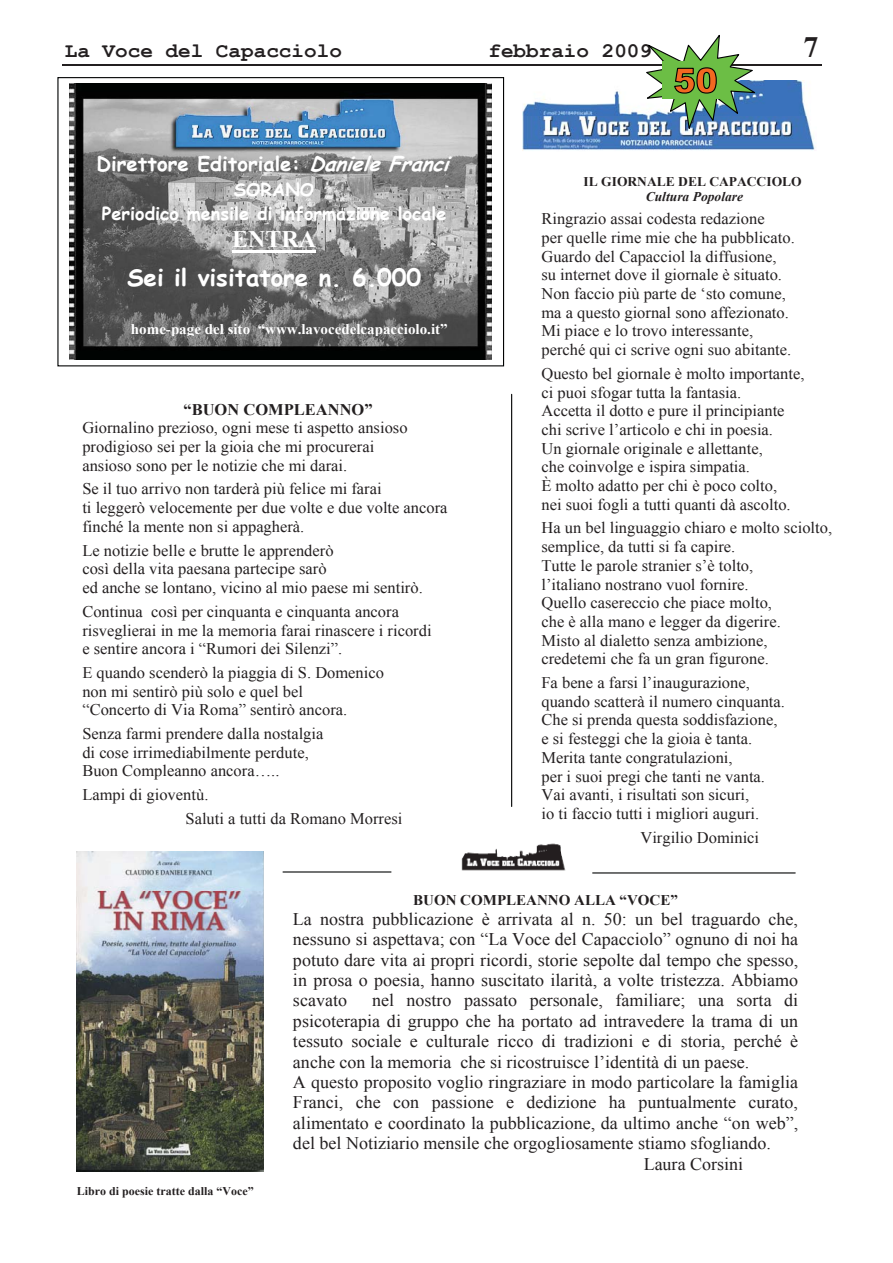
<style>
.page{position:relative;width:893px;height:1263px;background:#fff}
.page>*{position:absolute;margin:0;border:0;box-sizing:border-box;transform-origin:0 0}
.t1{font:700 29.55px "Times New Roman";color:#231f20}
.t2{font:700 23.7px "Comic Sans MS";color:#fff}
.t3{font:700 23.7px "Times New Roman";color:#fff}
.t4{font:700 20.7px "Courier New";color:#231f20}
.t5{font:700 19.95px "Comic Sans MS";color:#fff}
.t6{font:17.7px/20.4px "Times New Roman";color:#231f20;text-align:justify}
.t7{font:700 17.7px/24.8px "Comic Sans MS";color:#fff;text-align:center}
.t8{font:16.2px/18.8px "Times New Roman";color:#231f20}
.t9{font:700 16.2px "Times New Roman";color:#231f20}
.t10{font:700 14.85px "Times New Roman";letter-spacing:-.005em;color:#fff}
.t11{font:700 14.85px "Times New Roman";color:#231f20}
.t12{font:700 13.35px "Times New Roman";color:#231f20}
.t13{font:italic 700 13.35px "Times New Roman";color:#231f20}
.t14{font:700 11.85px "Times New Roman";color:#231f20}
.s1{font-style:italic}
</style>
<div class="page">
<hr style="left:63px;top:65px;width:759px;height:1px;background:#231f20">
<img style="left:522px;top:81px;width:294px;height:70px">
<div style="left:57px;top:77px;width:447px;height:289px;border:1px solid #010202"></div>
<img style="left:69px;top:84px;width:422px;height:276px">
<hr style="left:232px;top:250px;width:84px;height:2px;background:#fff">
<hr style="left:511px;top:394px;width:1px;height:412px;background:#010202">
<svg style="left:643px;top:34px;width:116px;height:99px"></svg>
<img style="left:77px;top:852px;width:186px;height:319px">
<hr style="left:593px;top:872px;width:202px;height:2px;background:#010202">
<img style="left:461px;top:843px;width:105px;height:28px">
<hr style="left:283px;top:871px;width:108px;height:2px;background:#010202">
<p class="t4" style="left:65px;top:40px;width:279px">La Voce del Capacciolo</p>
<p class="t4" style="left:488px;top:40px;width:165px">febbraio 2009</p>
<h1 class="t1" style="left:804px;top:31px;width:16px">7</h1>
<p class="t5" style="left:97px;top:149px;width:363px">Direttore Editoriale: <span class="s1">DanieleFranci</span></p>
<p class="t7" style="left:102px;top:176px;width:346px">SORANO<br>Periodico mensile di informazione locale</p>
<h2 class="t3" style="left:232px;top:226px;width:86px">ENTRA</h2>
<h2 class="t2" style="left:127px;top:260px;width:296px">Sei il visitatore n. 6.000</h2>
<p class="t10" style="left:131px;top:320px;width:318px">home-page del sito “www.lavocedelcapacciolo.it”</p>
<p class="t9" style="left:183px;top:400px;width:191px">“BUON COMPLEANNO”</p>
<p class="t8" style="left:82px;top:418px;width:327px">Giornalino prezioso, ogni mese ti aspetto ansioso prodigioso sei per la gioia che mi procurerai ansioso sono per le notizie che mi darai.</p>
<p class="t8" style="left:82px;top:480px;width:367px">Se il tuo arrivo non tarderà più felice mi farai<br>ti leggerò velocemente per due volte e due volte ancora finché la mente non si appagherà.</p>
<p class="t8" style="left:82px;top:541px;width:342px">Le notizie belle e brutte le apprenderò<br>così della vita paesana partecipe sarò<br>ed anche se lontano, vicino al mio paese mi sentirò.</p>
<p class="t8" style="left:82px;top:602px;width:351px">Continua così per cinquanta e cinquanta ancora risveglierai in me la memoria farai rinascere i ricordi e sentire ancora i “Rumori dei Silenzi”.</p>
<p class="t8" style="left:82px;top:663px;width:303px">E quando scenderò la piaggia di S. Domenico non mi sentirò più solo e quel bel<br>“Concerto di Via Roma” sentirò ancora.</p>
<p class="t8" style="left:82px;top:724px;width:243px">Senza farmi prendere dalla nostalgia di cose irrimediabilmente perdute,<br>Buon Compleanno ancora…..</p>
<p class="t8" style="left:185px;top:783px;width:218px;line-height:23.7px;text-indent:-103px">Lampi di gioventù.<br>Saluti a tutti da Romano Morresi</p>
<p class="t12" style="left:584px;top:174px;width:219px">IL GIORNALE DEL CAPACCIOLO</p>
<p class="t13" style="left:646px;top:189px;width:99px">Cultura Popolare</p>
<p class="t8" style="left:541px;top:209px;width:255px">Ringrazio assai codesta redazione<br>per quelle rime mie che ha pubblicato.<br>Guardo del Capacciol la diffusione, su internet dove il giornale è situato.<br>Non faccio più parte de ‘sto comune, ma a questo giornal sono affezionato.<br>Mi piace e lo trovo interessante, perché qui ci scrive ogni suo abitante.</p>
<p class="t8" style="left:541px;top:364px;width:265px">Questo bel giornale è molto importante, ci puoi sfogar tutta la fantasia.<br>Accetta il dotto e pure il principiante chi scrive l’articolo e chi in poesia.<br>Un giornale originale e allettante,<br>che coinvolge e ispira simpatia.<br>È molto adatto per chi è poco colto,<br>nei suoi fogli a tutti quanti dà ascolto.</p>
<p class="t8" style="left:541px;top:519px;width:292px">Ha un bel linguaggio chiaro e molto sciolto, semplice, da tutti si fa capire.<br>Tutte le parole stranier s’è tolto,<br>l’italiano nostrano vuol fornire.<br>Quello casereccio che piace molto,<br>che è alla mano e legger da digerire.<br>Misto al dialetto senza ambizione, credetemi che fa un gran figurone.</p>
<p class="t8" style="left:541px;top:673px;width:245px">Fa bene a farsi l’inaugurazione, quando scatterà il numero cinquanta.<br>Che si prenda questa soddisfazione, e si festeggi che la gioia è tanta.<br>Merita tante congratulazioni,<br>per i suoi pregi che tanti ne vanta.<br>Vai avanti, i risultati son sicuri,<br>io ti faccio tutti i migliori auguri.</p>
<p class="t8" style="left:640px;top:828px;width:120px">Virgilio Dominici</p>
<p class="t14" style="left:77px;top:1185px;width:178px">Libro di poesie tratte dalla “Voce”</p>
<p class="t11" style="left:413px;top:892px;width:266px">BUON COMPLEANNO ALLA “VOCE”</p>
<p class="t6" style="left:293px;top:909px;width:507px">La nostra pubblicazione è arrivata al n. 50: un bel traguardo che, nessuno si aspettava; con “La Voce del Capacciolo” ognuno di noi ha potuto dare vita ai propri ricordi, storie sepolte dal tempo che spesso, in prosa o poesia, hanno suscitato ilarità, a volte tristezza. Abbiamo scavato</p>
<p class="t6" style="left:372px;top:990px;width:428px">nel nostro passato personale, familiare; una sorta di</p>
<p class="t6" style="left:293px;top:1011px;width:507px">psicoterapia di gruppo che ha portato ad intravedere la trama di un</p>
<p class="t6" style="left:293px;top:1031px;width:507px">tessuto sociale e culturale ricco di tradizioni e di storia, perché è</p>
<p class="t6" style="left:293px;top:1051px;width:458px">anche con la memoria che si ricostruisce l’identità di un paese.</p>
<p class="t6" style="left:293px;top:1072px;width:506px">A questo proposito voglio ringraziare in modo particolare la famiglia</p>
<p class="t6" style="left:293px;top:1092px;width:507px">Franci, che con passione e dedizione ha puntualmente curato,</p>
<p class="t6" style="left:293px;top:1113px;width:507px">alimentato e coordinato la pubblicazione, da ultimo anche “on web”,</p>
<p class="t6" style="left:293px;top:1133px;width:480px">del bel Notiziario mensile che orgogliosamente stiamo sfogliando.</p>
<p class="t6" style="left:644px;top:1154px;width:101px">Laura Corsini</p>
</div>
